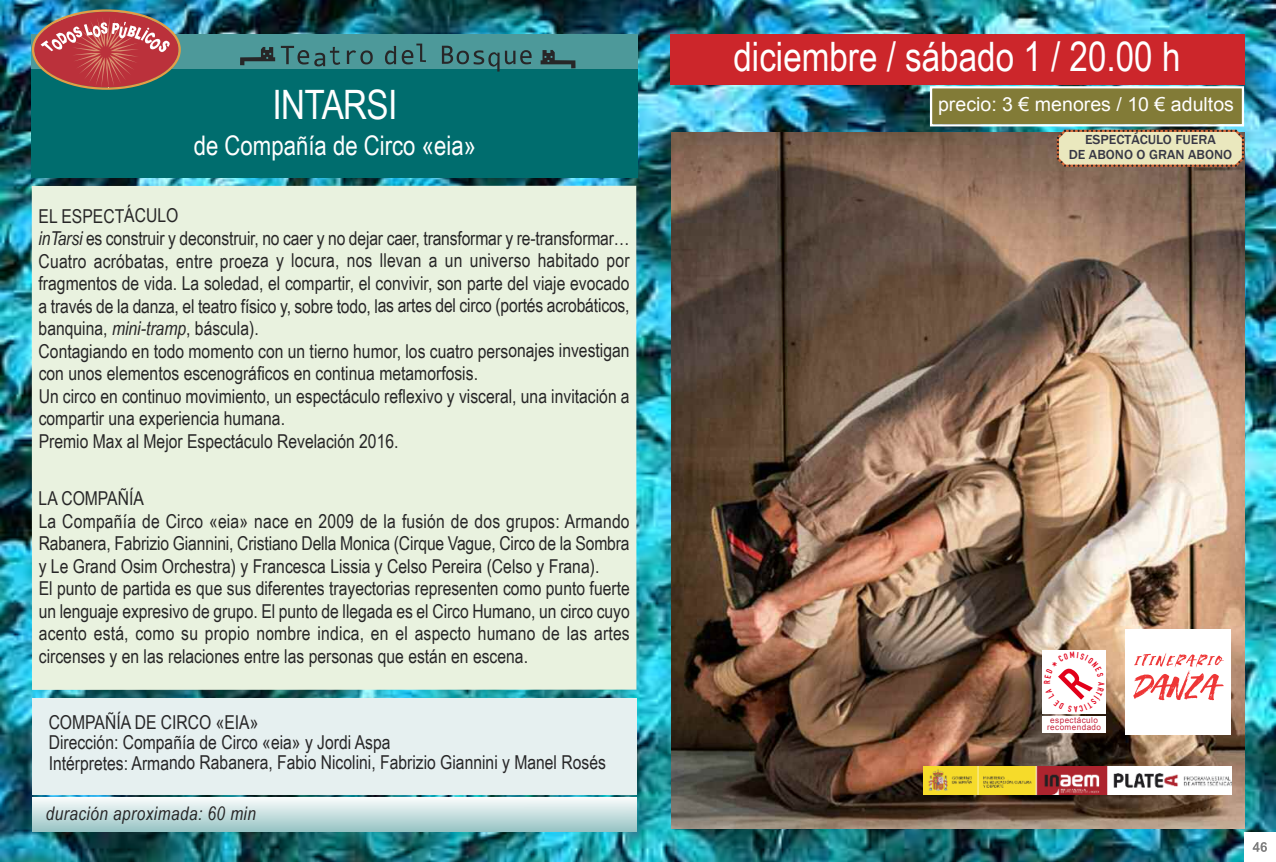
<style>
.page{position:relative;width:1276px;height:862px;background:#fff}
.page>*{position:absolute;margin:0;border:0;box-sizing:border-box;transform-origin:0 0}
.t1{font:40.5px "Arial Narrow";color:#fff}
.t2{font:27px "Arial Narrow";color:#fff}
.t3{font:19.35px "Arial";color:#fff}
.t4{font:19.12px/22.5px "Arial Narrow";color:#272627}
.t5{font:italic 18.68px "Arial Narrow";letter-spacing:.025em;color:#272627}
.t6{font:500 13.5px/14.6px "Franklin Gothic";color:#383845;text-align:center;scale:1.04 1}
.t7{font:8.55px "DIN Engschrift+LEZKOD";color:#e2001a}
.t8{font:8.1px/7.4px "Arial";letter-spacing:.05em;color:#c62139;text-align:center}
.s1{font-style:italic}
</style>
<div class="page">
<img style="left:0;top:0;width:1276px;height:861px">
<div style="left:1244px;top:831px;width:32px;height:30px;background:#fff"></div>
<svg style="left:1252px;top:842px;width:15px;height:9px"></svg>
<div style="left:32px;top:34px;width:606px;height:143px;background:#006d6e"></div>
<div style="left:670px;top:34px;width:574px;height:51px;background:#cc262b"></div>
<div style="left:32px;top:34px;width:606px;height:35px;background:#4d999a"></div>
<div style="left:32px;top:697px;width:604px;height:96px;background:#e6f0f0"></div>
<div style="left:32px;top:186px;width:604px;height:503px;background:#e9f2df"></div>
<img style="left:671px;top:133px;width:573px;height:695px">
<div style="left:32px;top:797px;width:605px;height:34px;background:linear-gradient(to bottom,#fbfdfd,#9bc6c7)"></div>
<svg style="left:240px;top:44px;width:335px;height:27px"></svg>
<img style="left:923px;top:766px;width:308px;height:27px">
<div style="left:1125px;top:629px;width:105px;height:105px;background:#fff"></div>
<svg style="left:1133px;top:653px;width:91px;height:46px"></svg>
<svg style="left:32px;top:9px;width:149px;height:81px;background:#9f5d60"></svg>
<div style="left:932px;top:88px;width:309px;height:36px;background:#827b37"></div>
<div style="left:930px;top:86px;width:314px;height:40px;border:2px solid #fff"></div>
<svg style="left:1054px;top:128px;width:192px;height:41px;background:#cdc5a2"></svg>
<div style="left:1042px;top:650px;width:64px;height:63px;background:#fff"></div>
<div style="left:1042px;top:716px;width:64px;height:16px;background:#fff"></div>
<svg style="left:1058px;top:668px;width:35px;height:32px"></svg>
<h1 class="t1" style="left:272px;top:81px;width:126px">iNTARSi</h1>
<h2 class="t2" style="left:194px;top:130px;width:284px">de Compañía de Circo «eia»</h2>
<p class="t4" style="left:39px;top:204px;width:592px">EL ESPECTÁCULO<br><span class="s1">inTarsi</span> es construir y deconstruir, no caer y no dejar caer, transformar y re-transformar… Cuatro acróbatas, entre proeza y locura, nos llevan a un universo habitado por fragmentos de vida. La soledad, el compartir, el convivir, son parte del viaje evocado a través de la danza, el teatro físico y, sobre todo, las artes del circo (portés acrobáticos, banquina, <span class="s1">mini-tramp</span>, báscula).<br>Contagiando en todo momento con un tierno humor, los cuatro personajes investigan con unos elementos escenográficos en continua metamorfosis.<br>Un circo en continuo movimiento, un espectáculo reflexivo y visceral, una invitación a compartir una experiencia humana.<br>Premio Max al Mejor Espectáculo Revelación 2016.</p>
<p class="t4" style="left:39px;top:487px;width:592px">LA COMPAÑÍA<br>La Compañía de Circo «eia» nace en 2009 de la fusión de dos grupos: Armando Rabanera, Fabrizio Giannini, Cristiano Della Monica (Cirque Vague, Circo de la Sombra y Le Grand Osim Orchestra) y Francesca Lissia y Celso Pereira (Celso y Frana).<br>El punto de partida es que sus diferentes trayectorias representen como punto fuerte un lenguaje expresivo de grupo. El punto de llegada es el Circo Humano, un circo cuyo acento está, como su propio nombre indica, en el aspecto humano de las artes circenses y en las relaciones entre las personas que están en escena.</p>
<p class="t4" style="left:49px;top:711px;width:559px;line-height:20.2px">COMPAÑÍA DE CiRCO «EiA»<br>Dirección: Compañía de Circo «eia» y Jordi Aspa<br>intérpretes: Armando Rabanera, Fabio Nicolini, Fabrizio Giannini y Manel Rosés</p>
<p class="t5" style="left:46px;top:802px;width:212px">duración aproximada: 60 min</p>
<h1 class="t1" style="left:733px;top:33px;width:448px">diciembre / sábado 1 / 20.00 h</h1>
<p class="t3" style="left:938px;top:94px;width:297px">precio: 3 € menores / 10 € adultos</p>
<p class="t6" style="left:1068px;top:132px;width:159px">ESPECTÁCULO FUERA<br>DE ABONO O GRAN ABONO</p>
<p class="t7" style="left:1044px;top:683px;width:5px;rotate:-90deg">R</p>
<p class="t8" style="left:1047px;top:715px;width:55px">espectáculo recomendado</p>
</div>
